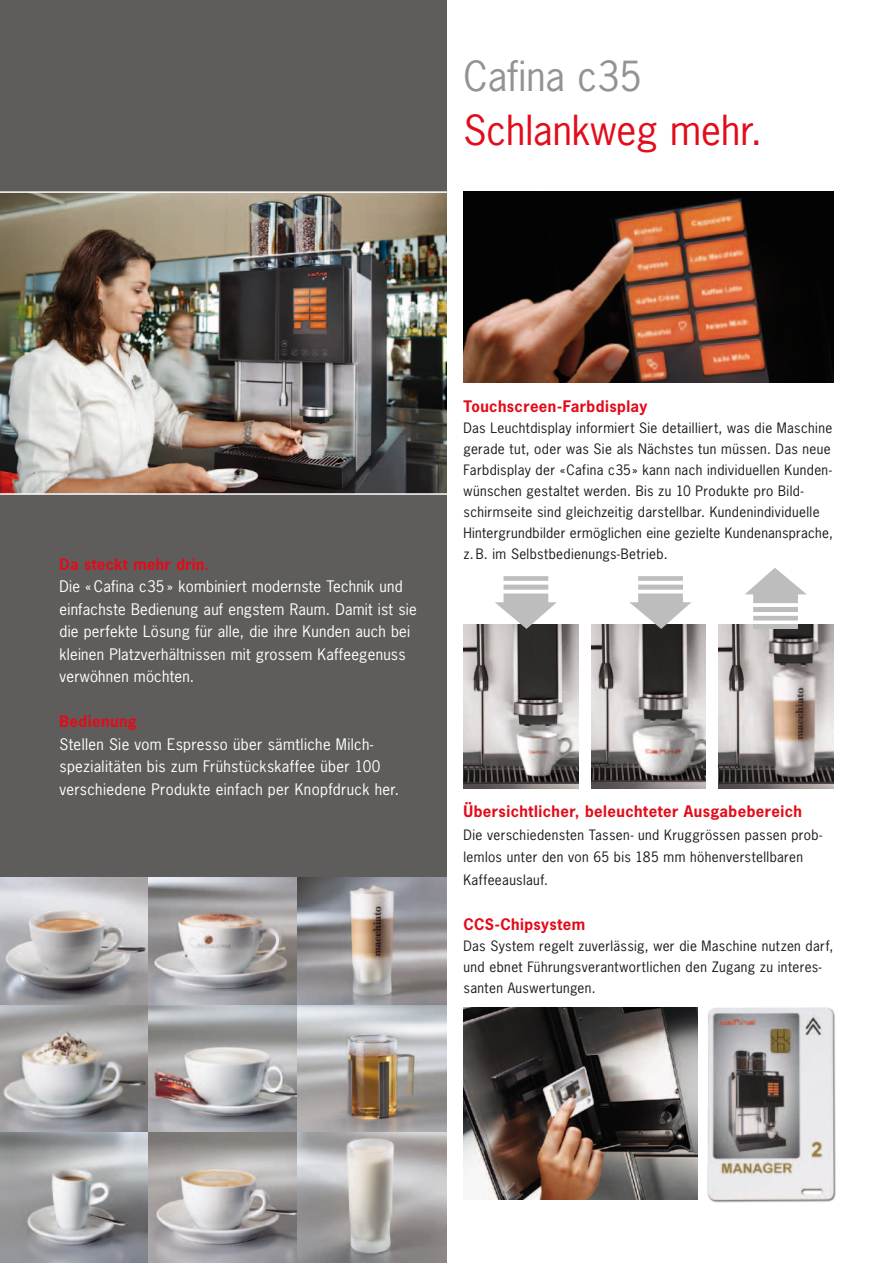
<style>
.page{position:relative;width:893px;height:1263px;background:#fff}
.page>*{position:absolute;margin:0;border:0;box-sizing:border-box;transform-origin:0 0}
.t1{font:39px "News Gothic";color:#e20c1a}
.t2{font:39px "News Gothic";color:#939393}
.t3{font:15px/22.5px "News Gothic";letter-spacing:.015em;color:#fff}
.t4{font:700 15px "News Gothic";letter-spacing:.03em;color:#e20c1a}
.t5{font:13.5px/21px "News Gothic";letter-spacing:.03em;color:#1a1918}
</style>
<div class="page">
<div style="left:0;top:0;width:446px;height:1263px;background:#5e5d5c"></div>
<img style="left:0;top:193px;width:446px;height:300px">
<hr style="left:0;top:493px;width:461px;height:2px;background:#fff">
<hr style="left:0;top:191px;width:451px;height:2px;background:#fff">
<img style="left:463px;top:191px;width:370px;height:192px">
<img style="left:591px;top:624px;width:115px;height:165px">
<img style="left:719px;top:624px;width:114px;height:165px">
<img style="left:463px;top:624px;width:115px;height:165px">
<svg style="left:495px;top:576px;width:62px;height:53px"></svg>
<svg style="left:629px;top:576px;width:62px;height:53px"></svg>
<svg style="left:745px;top:568px;width:62px;height:52px"></svg>
<div style="left:753px;top:624px;width:45px;height:5px;background:#bdbdbe"></div>
<img style="left:674px;top:1007px;width:162px;height:196px">
<img style="left:463px;top:1008px;width:234px;height:191px">
<img style="left:0;top:877px;width:446px;height:386px">
<h1 class="t2" style="left:463px;top:51px;width:180px">Cafina c35</h1>
<h1 class="t1" style="left:463px;top:105px;width:300px">Schlankweg mehr.</h1>
<p class="t4" style="left:60px;top:554px;width:151px">Da steckt mehr drin.</p>
<p class="t3" style="left:60px;top:575px;width:359px">Die «Cafina c35 » kombiniert modernste Technik und einfachste Bedienung auf engstem Raum. Damit ist sie die perfekte Lösung für alle, die ihre Kunden auch bei kleinen Platzverhältnissen mit grossem Kaffeegenuss verwöhnen möchten.</p>
<p class="t4" style="left:60px;top:711px;width:79px">Bedienung</p>
<p class="t3" style="left:60px;top:732px;width:341px">Stellen Sie vom Espresso über sämtliche Milch&shy;spezialitäten bis zum Frühstückskaffee über 100 verschiedene Produkte einfach per Knopfdruck her.</p>
<p class="t4" style="left:463px;top:396px;width:185px">Touchscreen-Farbdisplay</p>
<p class="t5" style="left:463px;top:417px;width:371px">Das Leuchtdisplay informiert Sie detailliert, was die Maschine gerade tut, oder was Sie als Nächstes tun müssen. Das neue Farbdisplay der «Cafina c35» kann nach individuellen Kunden&shy;wünschen gestaltet werden. Bis zu 10 Produkte pro Bild&shy;schirmseite sind gleichzeitig darstellbar. Kundenindividuelle Hintergrundbilder ermöglichen eine gezielte Kundenansprache, z. B. im Selbstbedienungs-Betrieb.</p>
<p class="t4" style="left:463px;top:801px;width:340px">Übersichtlicher, beleuchteter Ausgabebereich</p>
<p class="t5" style="left:463px;top:823px;width:360px;line-height:22.5px">Die verschiedensten Tassen- und Kruggrössen passen prob&shy;lemlos unter den von 65 bis 185 mm höhenverstellbaren<br>Kaffeeauslauf.</p>
<p class="t4" style="left:463px;top:914px;width:123px">CCS-Chipsystem</p>
<p class="t5" style="left:463px;top:935px;width:371px">Das System regelt zuverlässig, wer die Maschine nutzen darf, und ebnet Führungsverantwortlichen den Zugang zu interes&shy;santen Auswertungen.</p>
</div>
